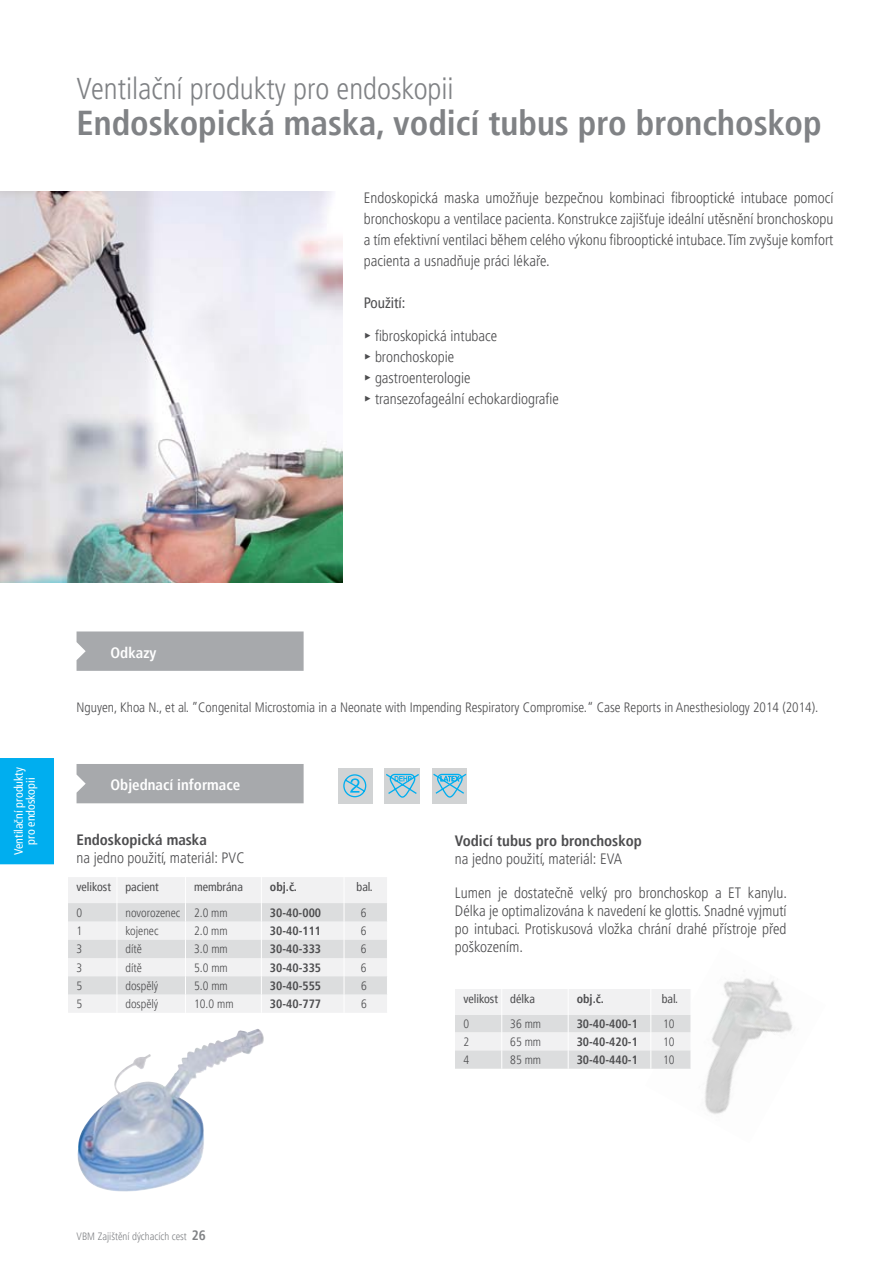
<style>
.page{position:relative;width:893px;height:1263px;background:#fff}
.page>*{position:absolute;margin:0;border:0;box-sizing:border-box;transform-origin:0 0}
.t1{font:700 condensed 34.5px "Frutiger LT Pro";color:#808285}
.t2{font:300 condensed 30px "Frutiger LT Pro";color:#808285}
.t3{font:300 condensed 15px/21px "Frutiger LT Pro";color:#4d4d4f;text-align:justify}
.t4{font:700 condensed 15px "Frutiger LT Pro";color:#4d4d4f}
.t5{font:700 condensed 15px "Frutiger LT Pro";color:#fff}
.t6{font:condensed 15px "Frutiger LT Pro";color:#4d4d4f}
.t7{font:300 condensed 13.5px "Frutiger LT Pro";color:#4d4d4f}
.t8{font:300 condensed 12px "Frutiger LT Pro";color:#4d4d4f}
.t9{font:700 condensed 12px "Frutiger LT Pro";color:#4d4d4f}
.t10{font:condensed 12px "Frutiger LT Pro";color:#4d4d4f}
.t11{font:condensed 12px/12px "Frutiger LT Pro";color:#fff;text-align:center}
.t12{font:300 condensed 10.5px "Frutiger LT Pro";color:#808285}
.s1{font-family:"MS Gothic";font-weight:400;font-stretch:normal}
.s2{font-weight:700;font-size:13.5px}
</style>
<div class="page">
<div style="left:0;top:758px;width:54px;height:106px;background:#00aeef"></div>
<div style="left:338px;top:768px;width:34px;height:35px;background:#d1d3d4"></div>
<svg style="left:343px;top:774px;width:24px;height:24px"></svg>
<div style="left:384px;top:768px;width:36px;height:35px;background:#d1d3d4"></div>
<svg style="left:386px;top:773px;width:33px;height:25px"></svg>
<div style="left:432px;top:768px;width:35px;height:35px;background:#d1d3d4"></div>
<svg style="left:433px;top:773px;width:34px;height:25px"></svg>
<div style="left:77px;top:764px;width:227px;height:39px;background:#a7a9ac"></div>
<div style="left:77px;top:631px;width:227px;height:40px;background:#a7a9ac"></div>
<img style="left:705px;top:978px;width:88px;height:136px">
<svg style="left:68px;top:877px;width:319px;height:136px"></svg>
<svg style="left:455px;top:989px;width:236px;height:80px"></svg>
<img style="left:0;top:191px;width:343px;height:391px">
<img style="left:77px;top:1029px;width:187px;height:163px">
<h2 class="t2" style="left:77px;top:72px;width:379px">Ventilační produkty pro endoskopii</h2>
<h1 class="t1" style="left:77px;top:103px;width:747px">Endoskopická maska, vodicí tubus pro bronchoskop</h1>
<p class="t3" style="left:364px;top:187px;width:471px">Endoskopická maska umožňuje bezpečnou kombinaci fibrooptické intubace pomocí bronchoskopu a ventilace pacienta. Konstrukce zajišťuje ideální utěsnění bronchoskopu a tím efektivní ventilaci během celého výkonu fibrooptické intubace. Tím zvyšuje komfort pacienta a usnadňuje práci lékaře.</p>
<p class="t6" style="left:364px;top:294px;width:43px">Použití:</p>
<p class="t3" style="left:364px;top:325px;width:197px;text-align:left"><span class="s1">▸</span> fibroskopická intubace<br><span class="s1">▸</span> bronchoskopie<br><span class="s1">▸</span> gastroenterologie<br><span class="s1">▸</span> transezofageální echokardiografie</p>
<p class="t11" style="left:13px;top:855px;width:89px;rotate:-90deg">Ventilační produkty pro endoskopii</p>
<p class="t5" style="left:111px;top:644px;width:47px">Odkazy</p>
<p class="t7" style="left:77px;top:699px;width:743px">Nguyen, Khoa N., et al. ”Congenital Microstomia in a Neonate with Impending Respiratory Compromise.“ Case Reports in Anesthesiology 2014 (2014).</p>
<p class="t5" style="left:111px;top:776px;width:131px">Objednací informace</p>
<p class="t4" style="left:77px;top:831px;width:132px">Endoskopická maska</p>
<p class="t3" style="left:77px;top:848px;width:169px">na jedno použití, materiál: PVC</p>
<p class="t10" style="left:77px;top:880px;width:84px">velikost pacient</p>
<p class="t10" style="left:194px;top:880px;width:50px">membrána</p>
<p class="t9" style="left:270px;top:880px;width:29px">obj.č.</p>
<p class="t10" style="left:357px;top:880px;width:18px">bal.</p>
<p class="t8" style="left:77px;top:906px;width:7px">0</p>
<p class="t8" style="left:125px;top:906px;width:104px">novorozenec 2.0 mm</p>
<p class="t9" style="left:270px;top:905px;width:53px">30-40-000</p>
<p class="t8" style="left:361px;top:906px;width:7px">6</p>
<p class="t8" style="left:77px;top:924px;width:7px">1</p>
<p class="t8" style="left:125px;top:924px;width:35px">kojenec</p>
<p class="t8" style="left:194px;top:924px;width:35px">2.0 mm</p>
<p class="t9" style="left:270px;top:924px;width:53px">30-40-111</p>
<p class="t8" style="left:361px;top:924px;width:7px">6</p>
<p class="t8" style="left:77px;top:942px;width:7px">3</p>
<p class="t8" style="left:125px;top:942px;width:18px">dítě</p>
<p class="t8" style="left:194px;top:942px;width:35px">3.0 mm</p>
<p class="t9" style="left:270px;top:942px;width:53px">30-40-333</p>
<p class="t8" style="left:361px;top:942px;width:7px">6</p>
<p class="t8" style="left:77px;top:961px;width:7px">3</p>
<p class="t8" style="left:125px;top:961px;width:18px">dítě</p>
<p class="t8" style="left:194px;top:961px;width:35px">5.0 mm</p>
<p class="t9" style="left:270px;top:960px;width:53px">30-40-335</p>
<p class="t8" style="left:361px;top:961px;width:7px">6</p>
<p class="t8" style="left:77px;top:979px;width:7px">5</p>
<p class="t8" style="left:125px;top:979px;width:34px">dospělý</p>
<p class="t8" style="left:194px;top:979px;width:35px">5.0 mm</p>
<p class="t9" style="left:270px;top:979px;width:53px">30-40-555</p>
<p class="t8" style="left:361px;top:979px;width:7px">6</p>
<p class="t8" style="left:77px;top:997px;width:7px">5</p>
<p class="t8" style="left:126px;top:997px;width:34px">dospělý</p>
<p class="t8" style="left:194px;top:997px;width:41px">10.0 mm</p>
<p class="t9" style="left:270px;top:997px;width:53px">30-40-777</p>
<p class="t8" style="left:361px;top:997px;width:7px">6</p>
<p class="t4" style="left:455px;top:831px;width:188px">Vodicí tubus pro bronchoskop</p>
<p class="t3" style="left:455px;top:848px;width:169px">na jedno použití, materiál: EVA</p>
<p class="t3" style="left:455px;top:884px;width:334px;line-height:18px">Lumen je dostatečně velký pro bronchoskop a ET kanylu.<br>Délka je optimalizována k navedení ke glottis. Snadné vyjmutí po intubaci. Protiskusová vložka chrání drahé přístroje před poškozením.</p>
<p class="t10" style="left:463px;top:992px;width:73px">velikost délka</p>
<p class="t9" style="left:577px;top:992px;width:29px">obj.č.</p>
<p class="t10" style="left:662px;top:992px;width:18px">bal.</p>
<p class="t8" style="left:463px;top:1017px;width:7px">0</p>
<p class="t8" style="left:510px;top:1017px;width:32px">36 mm</p>
<p class="t9" style="left:577px;top:1017px;width:63px">30-40-400-1</p>
<p class="t8" style="left:663px;top:1017px;width:13px">10</p>
<p class="t8" style="left:463px;top:1035px;width:7px">2</p>
<p class="t8" style="left:510px;top:1035px;width:32px">65 mm</p>
<p class="t9" style="left:577px;top:1034px;width:63px">30-40-420-1</p>
<p class="t8" style="left:663px;top:1035px;width:13px">10</p>
<p class="t8" style="left:463px;top:1053px;width:7px">4</p>
<p class="t8" style="left:510px;top:1053px;width:32px">85 mm</p>
<p class="t9" style="left:577px;top:1053px;width:63px">30-40-440-1</p>
<p class="t8" style="left:663px;top:1053px;width:13px">10</p>
<p class="t12" style="left:77px;top:1230px;width:131px">VBM Zajištění dýchacích cest <span class="s2">26</span></p>
</div>
